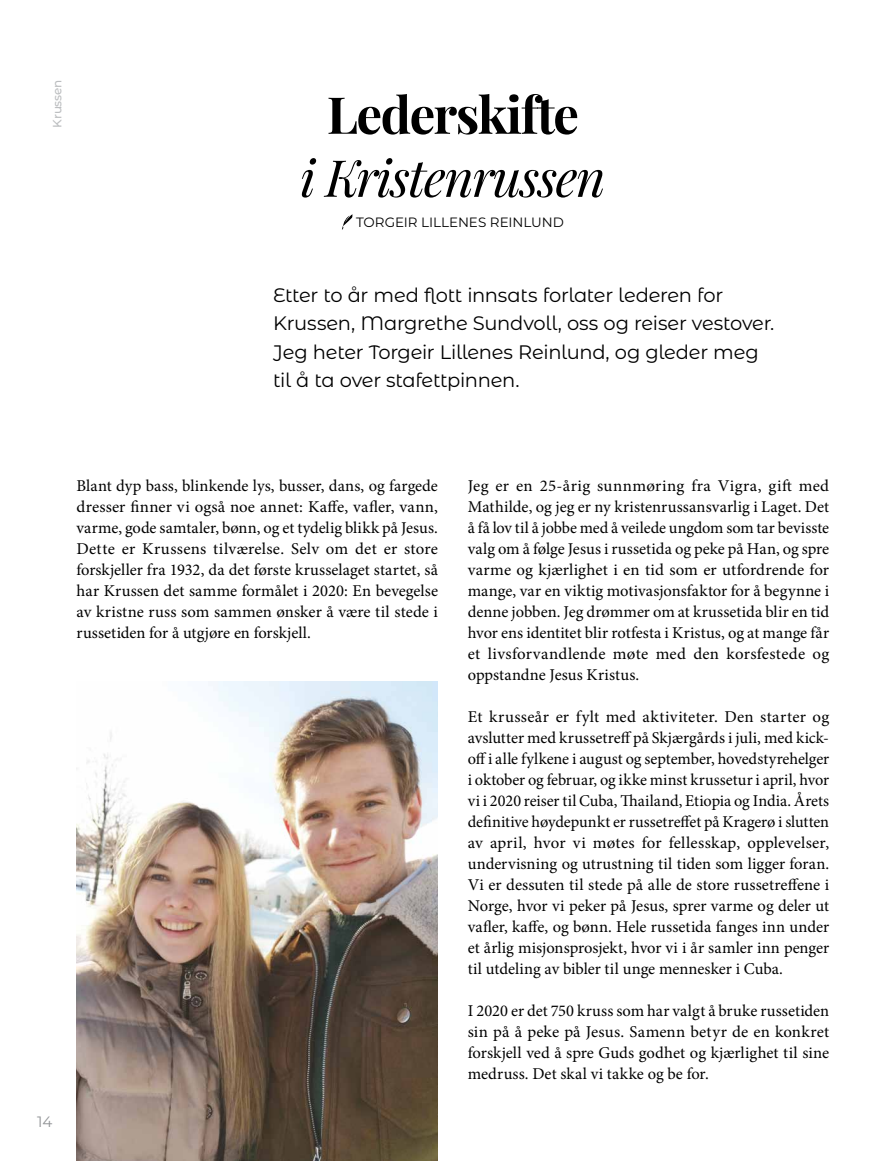
<style>
.page{position:relative;width:893px;height:1161px;background:#fff}
.page>*{position:absolute;margin:0;border:0;box-sizing:border-box;transform-origin:0 0}
.t1{font:italic 51px "Playfair Display";letter-spacing:-.03em;color:#000}
.t2{font:700 51px "Playfair Display";letter-spacing:-.03em;color:#000}
.t3{font:19.5px/28.5px "Montserrat Alternates";letter-spacing:-.02em;color:#000}
.t4{font:16.5px/21px "Minion Pro";letter-spacing:.005em;color:#000;text-align:justify}
.t5{font:15px "Montserrat Alternates";color:#939598}
.t6{font:13.5px "Montserrat";letter-spacing:-.005em;color:#000}
.t7{font:500 12px "Montserrat Alternates";letter-spacing:-.015em;color:#bcbec0}
</style>
<div class="page">
<svg style="left:342px;top:214px;width:11px;height:16px"></svg>
<img style="left:77px;top:682px;width:361px;height:479px">
<p class="t7" style="left:49px;top:127px;width:49px;rotate:-90deg">Krussen</p>
<h1 class="t2" style="left:327px;top:75px;width:254px">Lederskifte</h1>
<h1 class="t1" style="left:300px;top:138px;width:307px">i Kristenrussen</h1>
<p class="t6" style="left:356px;top:213px;width:209px">TORGEIR LILLENES REINLUND</p>
<p class="t3" style="left:273px;top:280px;width:503px">Etter to år med flott innsats forlater lederen for Krussen, Margrethe Sundvoll, oss og reiser vestover.<br>Jeg heter Torgeir Lillenes Reinlund, og gleder meg til å ta over stafettpinnen.</p>
<p class="t5" style="left:37px;top:1111px;width:17px">14</p>
<p class="t4" style="left:77px;top:475px;width:363px">Blant dyp bass, blinkende lys, busser, dans, og fargede dresser finner vi også noe annet: Kaffe, vafler, vann, varme, gode samtaler, bønn, og et tydelig blikk på Jesus.<br>Dette er Krussens tilværelse. Selv om det er store forskjeller fra 1932, da det første krusselaget startet, så har Krussen det samme formålet i 2020: En bevegelse av kristne russ som sammen ønsker å være til stede i russetiden for å utgjøre en forskjell.</p>
<p class="t4" style="left:468px;top:475px;width:363px">Jeg er en 25-årig sunnmøring fra Vigra, gift med Mathilde, og jeg er ny kristenrussansvarlig i Laget. Det å få lov til å jobbe med å veilede ungdom som tar bevisste valg om å følge Jesus i russetida og peke på Han, og spre varme og kjærlighet i en tid som er utfordrende for mange, var en viktig motivasjonsfaktor for å begynne i denne jobben. Jeg drømmer om at krussetida blir en tid hvor ens identitet blir rotfesta i Kristus, og at mange får et livsforvandlende møte med den korsfestede og oppstandne Jesus Kristus.</p>
<p class="t4" style="left:468px;top:706px;width:363px">Et krusseår er fylt med aktiviteter. Den starter og avslutter med krussetreff på Skjærgårds i juli, med kick&shy;off i alle fylkene i august og september, hovedstyrehelger i oktober og februar, og ikke minst krussetur i april, hvor vi i 2020 reiser til Cuba, Thailand, Etiopia og India. Årets definitive høydepunkt er russetreffet på Kragerø i slutten av april, hvor vi møtes for fellesskap, opplevelser, undervisning og utrustning til tiden som ligger foran.<br>Vi er dessuten til stede på alle de store russetreffene i Norge, hvor vi peker på Jesus, sprer varme og deler ut vafler, kaffe, og bønn. Hele russetida fanges inn under et årlig misjonsprosjekt, hvor vi i år samler inn penger til utdeling av bibler til unge mennesker i Cuba.</p>
<p class="t4" style="left:468px;top:1000px;width:363px">I 2020 er det 750 kruss som har valgt å bruke russetiden sin på å peke på Jesus. Samenn betyr de en konkret forskjell ved å spre Guds godhet og kjærlighet til sine medruss. Det skal vi takke og be for.</p>
</div>
